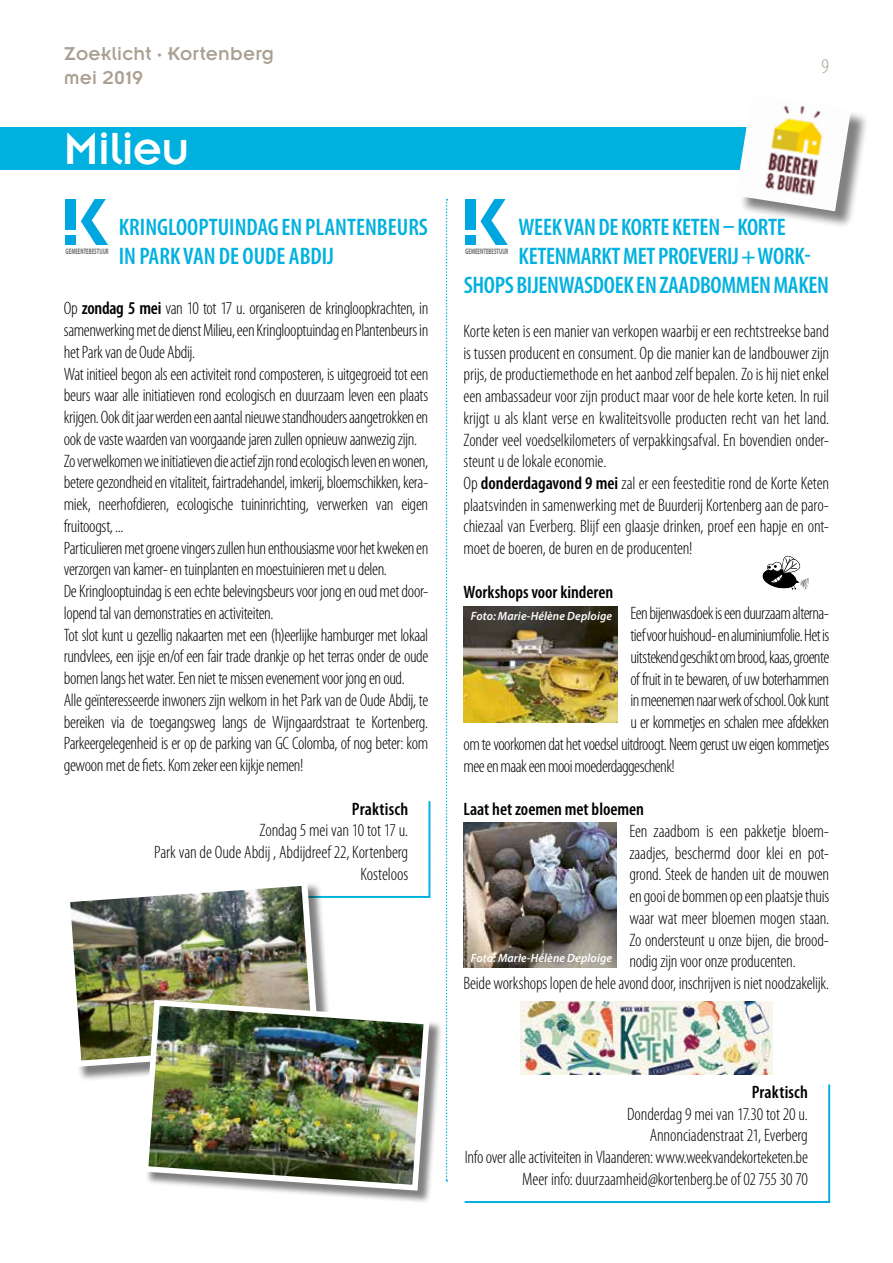
<style>
.page{position:relative;width:893px;height:1263px;background:#fff}
.page>*{position:absolute;margin:0;border:0;box-sizing:border-box;transform-origin:0 0}
.t1{font:49.5px "Insignia LT Std";letter-spacing:-.02em;color:#fff}
.t2{font:600 condensed 24px/28.8px "Myriad Pro";letter-spacing:-.015em;color:#00b1df}
.t3{font:300 condensed 21px "Myriad Pro";color:#aaa092}
.t4{font:20.4px/24.6px "Insignia LT Std";letter-spacing:.01em;color:#aaa092}
.t5{font:300 condensed 18px/21.8px "Myriad Pro";letter-spacing:-.015em;color:#000}
.t6{font:300 condensed 18px "Myriad Pro";letter-spacing:-.035em;color:#000}
.t7{font:600 condensed 18px "Myriad Pro";color:#000}
.t8{font:italic 600 12px "Myriad Pro";letter-spacing:.015em;color:#fff}
.t9{font:700 7.95px "Myriad Pro";color:#6f7070;scale:.6 1}
.s1{font-weight:600}
</style>
<div class="page">
<div style="left:0;top:128px;width:829px;height:42px;background:#00b1df"></div>
<svg style="left:81px;top:199px;width:27px;height:46px"></svg>
<div style="left:66px;top:235px;width:10px;height:10px;background:#00a6e0"></div>
<div style="left:66px;top:199px;width:10px;height:30px;background:#00a6e0"></div>
<svg style="left:334px;top:801px;width:97px;height:97px"></svg>
<div style="left:66px;top:881px;width:268px;height:201px;background:#000;opacity:.5"></div>
<img style="left:66px;top:881px;width:256px;height:189px">
<div style="left:144px;top:1002px;width:299px;height:202px;background:#000;opacity:.5"></div>
<img style="left:140px;top:997px;width:292px;height:196px">
<svg style="left:446px;top:199px;width:1px;height:983px"></svg>
<div style="left:738px;top:97px;width:131px;height:133px;background:#000;opacity:.5"></div>
<img style="left:736px;top:97px;width:115px;height:114px">
<svg style="left:480px;top:199px;width:28px;height:46px"></svg>
<div style="left:465px;top:235px;width:11px;height:10px;background:#00a6e0"></div>
<div style="left:465px;top:199px;width:11px;height:30px;background:#00a6e0"></div>
<svg style="left:464px;top:1084px;width:367px;height:119px"></svg>
<svg style="left:762px;top:556px;width:47px;height:34px"></svg>
<img style="left:520px;top:1001px;width:252px;height:73px">
<img style="left:463px;top:606px;width:155px;height:117px">
<img style="left:463px;top:822px;width:154px;height:145px">
<p class="t4" style="left:64px;top:41px;width:212px">Zoeklicht · Kortenberg mei 2019</p>
<h1 class="t1" style="left:64px;top:124px;width:127px">Milieu</h1>
<h2 class="t2" style="left:119px;top:213px;width:311px">KRINGLOOPTUINDAG EN PLANTENBEURS<br>IN PARK VAN DE OUDE ABDIJ</h2>
<p class="t5" style="left:64px;top:298px;width:366px">Op <span class="s1">zondag 5 mei</span> van 10 tot 17 u. organiseren de kringloopkrachten, in samenwerking met de dienst Milieu, een Kringlooptuindag en Plantenbeurs in het Park van de Oude Abdij.<br>Wat initieel begon als een activiteit rond composteren, is uitgegroeid tot een beurs waar alle initiatieven rond ecologisch en duurzaam leven een plaats krijgen. Ook dit jaar werden een aantal nieuwe standhouders aangetrokken en ook de vaste waarden van voorgaande jaren zullen opnieuw aanwezig zijn.<br>Zo verwelkomen we initiatieven die actief zijn rond ecologisch leven en wonen, betere gezondheid en vitaliteit, fairtradehandel, imkerij, bloemschikken, kera&shy;miek, neerhofdieren, ecologische tuininrichting, verwerken van eigen fruitoogst, ...<br>Particulieren met groene vingers zullen hun enthousiasme voor het kweken en verzorgen van kamer- en tuinplanten en moestuinieren met u delen.<br>De Kringlooptuindag is een echte belevingsbeurs voor jong en oud met door&shy;lopend tal van demonstraties en activiteiten.<br>Tot slot kunt u gezellig nakaarten met een (h)eerlijke hamburger met lokaal rundvlees, een ijsje en/of een fair trade drankje op het terras onder de oude bomen langs het water. Een niet te missen evenement voor jong en oud.<br>Alle geïnteresseerde inwoners zijn welkom in het Park van de Oude Abdij, te bereiken via de toegangsweg langs de Wijngaardstraat te Kortenberg.<br>Parkeergelegenheid is er op de parking van GC Colomba, of nog beter: kom gewoon met de fiets. Kom zeker een kijkje nemen!</p>
<p class="t7" style="left:352px;top:799px;width:58px">Praktisch</p>
<p class="t5" style="left:154px;top:820px;width:255px;text-align:right">Zondag 5 mei van 10 tot 17 u.<br>Park van de Oude Abdij , Abdijdreef 22, Kortenberg<br>Kosteloos</p>
<p class="t9" style="left:66px;top:246px;width:73px">GEMEENTEBESTUUR</p>
<p class="t3" style="left:822px;top:54px;width:9px">9</p>
<h2 class="t2" style="left:519px;top:213px;width:269px">WEEK VAN DE KORTE KETEN – KORTE</h2>
<h2 class="t2" style="left:519px;top:242px;width:294px">KETENMARKT MET PROEVERIJ + WORK-</h2>
<h2 class="t2" style="left:464px;top:271px;width:367px">SHOPS BIJENWASDOEK EN ZAADBOMMEN MAKEN</h2>
<p class="t5" style="left:463px;top:320px;width:367px">Korte keten is een manier van verkopen waarbij er een rechtstreekse band is tussen producent en consument. Op die manier kan de landbouwer zijn prijs, de productiemethode en het aanbod zelf bepalen. Zo is hij niet enkel een ambassadeur voor zijn product maar voor de hele korte keten. In ruil krijgt u als klant verse en kwaliteitsvolle producten recht van het land.<br>Zonder veel voedselkilometers of verpakkingsafval. En bovendien onder&shy;steunt u de lokale economie.<br>Op <span class="s1">donderdagavond 9 mei</span> zal er een feesteditie rond de Korte Keten plaatsvinden in samenwerking met de Buurderij Kortenberg aan de paro&shy;chiezaal van Everberg. Blijf een glaasje drinken, proef een hapje en ont&shy;moet de boeren, de buren en de producenten!</p>
<p class="t7" style="left:463px;top:582px;width:151px">Workshops voor kinderen</p>
<p class="t5" style="left:630px;top:603px;width:200px">Een bijenwasdoek is een duurzaam alterna-</p>
<p class="t6" style="left:630px;top:625px;width:200px">tief voor huishoud- en aluminiumfolie. Het is</p>
<p class="t5" style="left:630px;top:646px;width:200px">uitstekend geschikt om brood, kaas, groente</p>
<p class="t6" style="left:630px;top:669px;width:200px">of fruit in te bewaren, of uw boterhammen</p>
<p class="t5" style="left:630px;top:690px;width:200px">in meenemen naar werk of school. Ook kunt</p>
<p class="t5" style="left:630px;top:712px;width:200px">u er kommetjes en schalen mee afdekken</p>
<p class="t5" style="left:463px;top:733px;width:367px">om te voorkomen dat het voedsel uitdroogt. Neem gerust uw eigen kommetjes</p>
<p class="t5" style="left:463px;top:755px;width:213px">mee en maak een mooi moederdaggeschenk!</p>
<p class="t7" style="left:463px;top:799px;width:182px">Laat het zoemen met bloemen</p>
<p class="t5" style="left:629px;top:820px;width:201px">Een zaadbom is een pakketje bloem-</p>
<p class="t5" style="left:629px;top:842px;width:201px">zaadjes, beschermd door klei en pot-</p>
<p class="t5" style="left:629px;top:864px;width:201px">grond. Steek de handen uit de mouwen</p>
<p class="t5" style="left:629px;top:886px;width:201px">en gooi de bommen op een plaatsje thuis</p>
<p class="t5" style="left:629px;top:907px;width:201px">waar wat meer bloemen mogen staan.</p>
<p class="t5" style="left:629px;top:929px;width:201px">Zo ondersteunt u onze bijen, die brood-</p>
<p class="t5" style="left:629px;top:951px;width:168px">nodig zijn voor onze producenten.</p>
<p class="t5" style="left:463px;top:973px;width:367px">Beide workshops lopen de hele avond door, inschrijven is niet noodzakelijk.</p>
<p class="t9" style="left:465px;top:246px;width:73px">GEMEENTEBESTUUR</p>
<p class="t8" style="left:471px;top:608px;width:143px">Foto: Marie-Hélène Deploige</p>
<p class="t8" style="left:471px;top:951px;width:143px">Foto: Marie-Hélène Deploige</p>
<p class="t7" style="left:752px;top:1082px;width:58px">Praktisch</p>
<p class="t5" style="left:465px;top:1103px;width:345px;text-align:right">Donderdag 9 mei van 17.30 tot 20 u.<br>Annonciadenstraat 21, Everberg<br>Info over alle activiteiten in Vlaanderen: www.weekvandekorteketen.be Meer info: duurzaamheid@kortenberg.be of 02 755 30 70</p>
</div>
